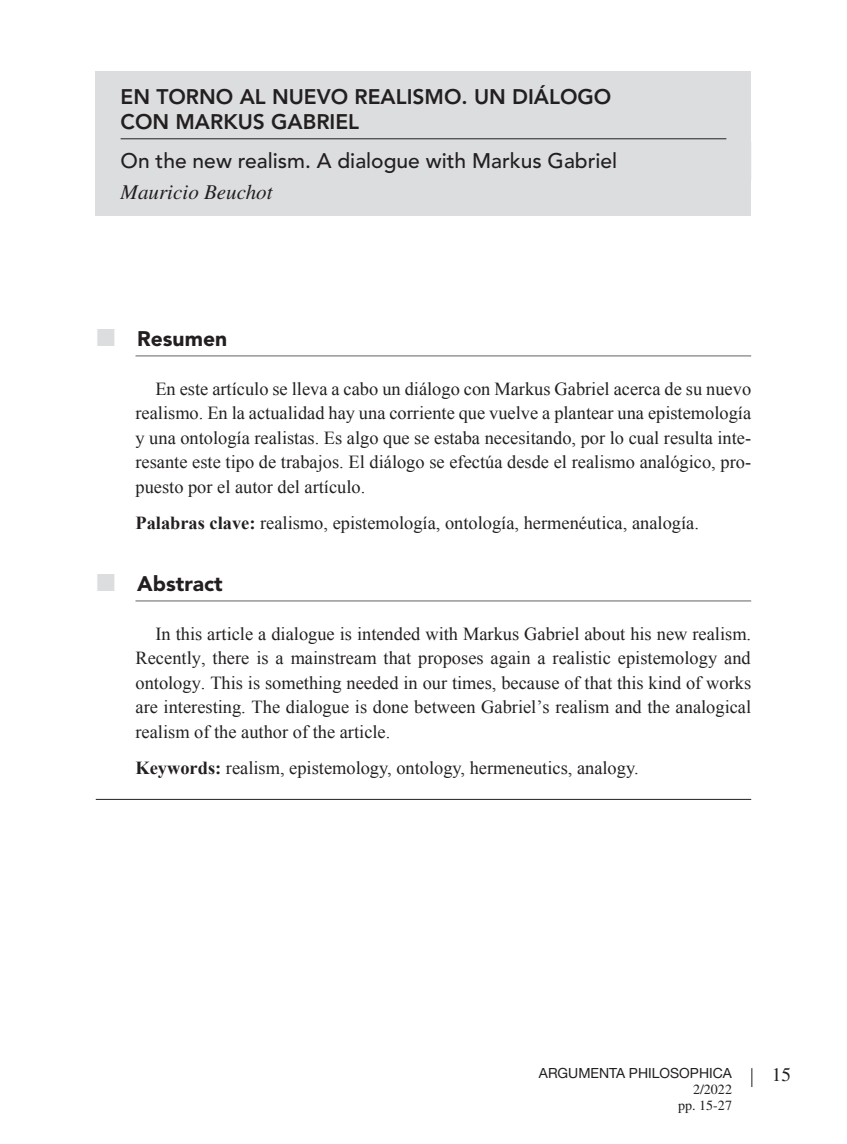
<style>
.page{position:relative;width:847px;height:1144px;background:#fff}
.page>*{position:absolute;margin:0;border:0;box-sizing:border-box;transform-origin:0 0}
.t1{font:800 21px/24.5px "Avenir LT Std";color:#231f20}
.t2{font:500 21px "Avenir LT Std";color:#231f20}
.t3{font:900 21px "Avenir LT Std";color:#231f20}
.t4{font:italic 21px "Times LT Std";color:#231f20}
.t5{font:19.25px "Times LT Std";color:#231f20}
.t6{font:18.38px/24.5px "Times New Roman";color:#231f20;text-align:justify}
.t7{font:14px "Helvetica Neue LT Std";color:#231f20}
.t8{font:14px/15.8px "Times LT Std";color:#231f20;text-align:right}
.s1{color:#dcdddf}
.s2{font-weight:700}
</style>
<div class="page">
<svg style="left:751px;top:1068px;width:1px;height:19px"></svg>
<hr style="left:135px;top:355px;width:616px;height:1px;background:#636366">
<hr style="left:135px;top:600px;width:616px;height:1px;background:#636366">
<hr style="left:96px;top:799px;width:655px;height:1px;background:#231f20">
<div style="left:96px;top:71px;width:655px;height:145px;background:#dcdddf"></div>
<hr style="left:121px;top:138px;width:605px;height:1px;background:#231f20">
<p class="t1" style="left:121px;top:85px;width:492px">EN TORNO AL NUEVO REALISMO. UN DIÁLOGO<br>CON MARKUS GABRIEL</p>
<p class="t2" style="left:121px;top:149px;width:498px">On the new realism. A dialogue with Markus Gabriel</p>
<p class="t4" style="left:121px;top:180px;width:153px">Mauricio Beuchot</p>
<p class="t3" style="left:96px;top:325px;width:133px"><span class="s1">■</span> Resumen</p>
<p class="t6" style="left:135px;top:376px;width:617px;text-indent:20px">En este artículo se lleva a cabo un diálogo con Markus Gabriel acerca de su nuevo realismo. En la actualidad hay una corriente que vuelve a plantear una epistemología y una ontología realistas. Es algo que se estaba necesitando, por lo cual resulta inte&shy;resante este tipo de trabajos. El diálogo se efectúa desde el realismo analógico, pro&shy;puesto por el autor del artículo.</p>
<p class="t6" style="left:135px;top:511px;width:564px"><span class="s2">Palabras clave:</span> realismo, epistemología, ontología, hermenéutica, analogía.</p>
<p class="t3" style="left:96px;top:570px;width:128px"><span class="s1">■</span> Abstract</p>
<p class="t6" style="left:135px;top:621px;width:617px;text-indent:20px">In this article a dialogue is intended with Markus Gabriel about his new realism.<br>Recently, there is a mainstream that proposes again a realistic epistemology and ontology. This is something needed in our times, because of that this kind of works are interesting. The dialogue is done between Gabriel’s realism and the analogical realism of the author of the article.</p>
<p class="t6" style="left:135px;top:756px;width:504px"><span class="s2">Keywords:</span> realism, epistemology, ontology, hermeneutics, analogy.</p>
<p class="t7" style="left:538px;top:1065px;width:194px">ARGUMENTA PHILOSOPHICA</p>
<p class="t5" style="left:771px;top:1064px;width:21px">15</p>
<p class="t8" style="left:678px;top:1081px;width:55px">2/2022 pp. 15-27</p>
</div>
